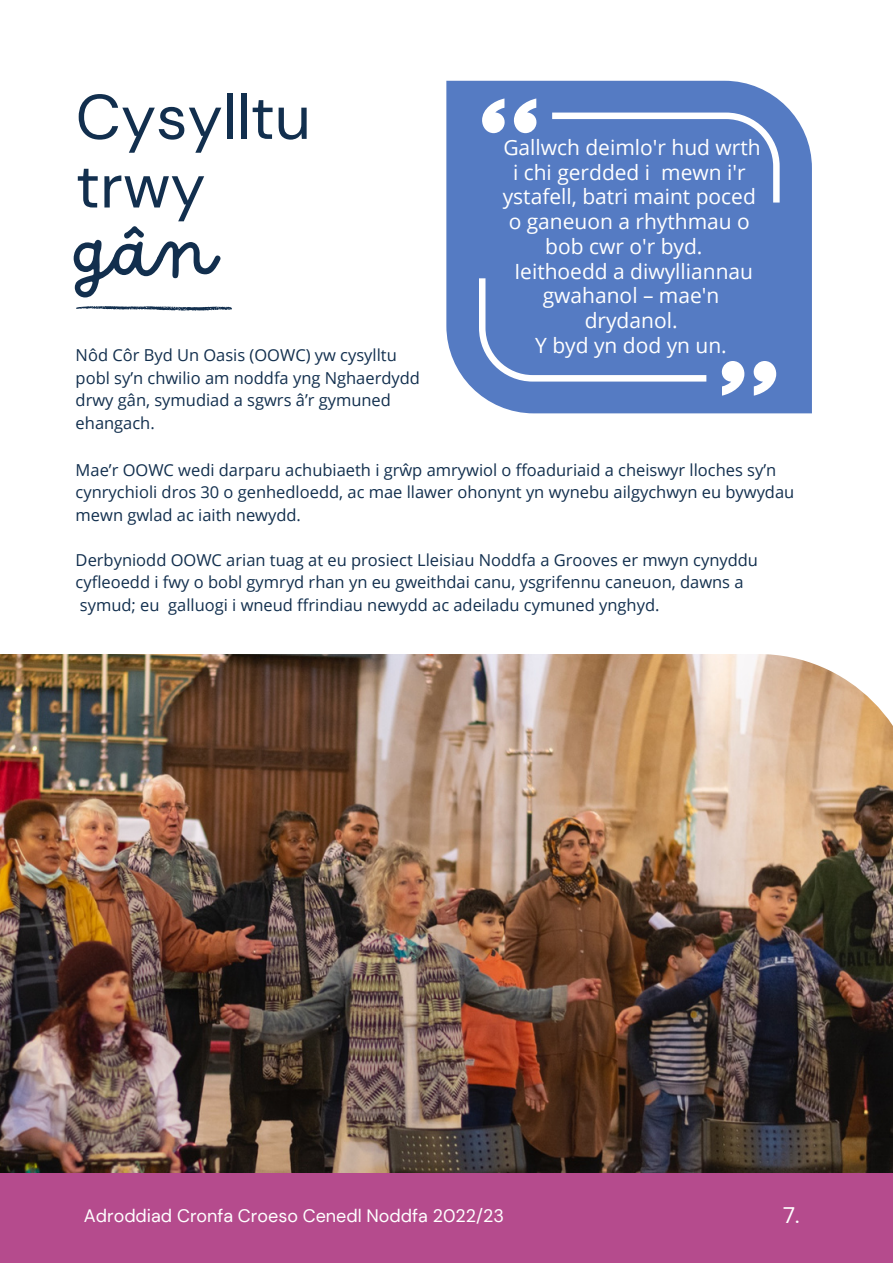
<style>
.page{position:relative;width:893px;height:1264px;background:#fff}
.page>*{position:absolute;margin:0;border:0;box-sizing:border-box;transform-origin:0 0}
.t1{font:80.85px "DO Script Regular";color:#122f4e}
.t2{font:63px/68.6px "DM Sans";color:#122f4e}
.t3{font:22.5px "DM Sans";color:#fff}
.t4{font:21px "Open Sans";color:#fff}
.t5{font:18px "DM Sans";color:#fff}
.t6{font:16.5px/22.5px "Open Sans";color:#122f4e}
</style>
<div class="page">
<img style="left:0;top:654px;width:892px;height:519px">
<div style="left:446px;top:81px;width:365px;height:332px;background:#557bc3"></div>
<svg style="left:514px;top:98px;width:23px;height:35px"></svg>
<svg style="left:482px;top:98px;width:23px;height:35px"></svg>
<svg style="left:552px;top:113px;width:227px;height:89px;background:#6386c8"></svg>
<svg style="left:721px;top:361px;width:23px;height:34px"></svg>
<svg style="left:753px;top:361px;width:23px;height:34px"></svg>
<svg style="left:479px;top:278px;width:227px;height:103px;background:#6285c7"></svg>
<div style="left:0;top:1173px;width:892px;height:89px;background:#b54b8d"></div>
<svg style="left:76px;top:306px;width:156px;height:5px"></svg>
<h2 class="t2" style="left:76px;top:83px;width:237px">Cysylltu trwy</h2>
<p class="t4" style="left:503px;top:132px;width:259px">Gallwch deimlo'r hud wrth</p>
<p class="t4" style="left:513px;top:157px;width:234px">i chi gerdded i mewn i'r</p>
<p class="t4" style="left:502px;top:182px;width:255px">ystafell, batri maint poced</p>
<p class="t4" style="left:508px;top:207px;width:243px">o ganeuon a rhythmau o</p>
<p class="t4" style="left:545px;top:231px;width:159px">bob cwr o'r byd.</p>
<p class="t4" style="left:514px;top:256px;width:240px">Ieithoedd a diwylliannau</p>
<p class="t4" style="left:542px;top:281px;width:178px">gwahanol – mae'n</p>
<p class="t4" style="left:584px;top:306px;width:94px">drydanol.</p>
<p class="t4" style="left:535px;top:330px;width:193px">Y byd yn dod yn un.</p>
<h1 class="t1" style="left:76px;top:203px;width:143px">gân</h1>
<p class="t6" style="left:76px;top:343px;width:346px">Nôd Côr Byd Un Oasis (OOWC) yw cysylltu pobl sy’n chwilio am noddfa yng Nghaerdydd drwy gân, symudiad a sgwrs â’r gymuned ehangach.</p>
<p class="t6" style="left:76px;top:458px;width:720px">Mae’r OOWC wedi darparu achubiaeth i grŵp amrywiol o ffoaduriaid a cheiswyr lloches sy’n cynrychioli dros 30 o genhedloedd, ac mae llawer ohonynt yn wynebu ailgychwyn eu bywydau mewn gwlad ac iaith newydd.</p>
<p class="t6" style="left:76px;top:548px;width:683px">Derbyniodd OOWC arian tuag at eu prosiect Lleisiau Noddfa a Grooves er mwyn cynyddu cyfleoedd i fwy o bobl gymryd rhan yn eu gweithdai canu, ysgrifennu caneuon, dawns a symud; eu galluogi i wneud ffrindiau newydd ac adeiladu cymuned ynghyd.</p>
<p class="t5" style="left:84px;top:1203px;width:421px">Adroddiad Cronfa Croeso Cenedl Noddfa 2022/23</p>
<h3 class="t3" style="left:783px;top:1200px;width:18px">7.</h3>
</div>
